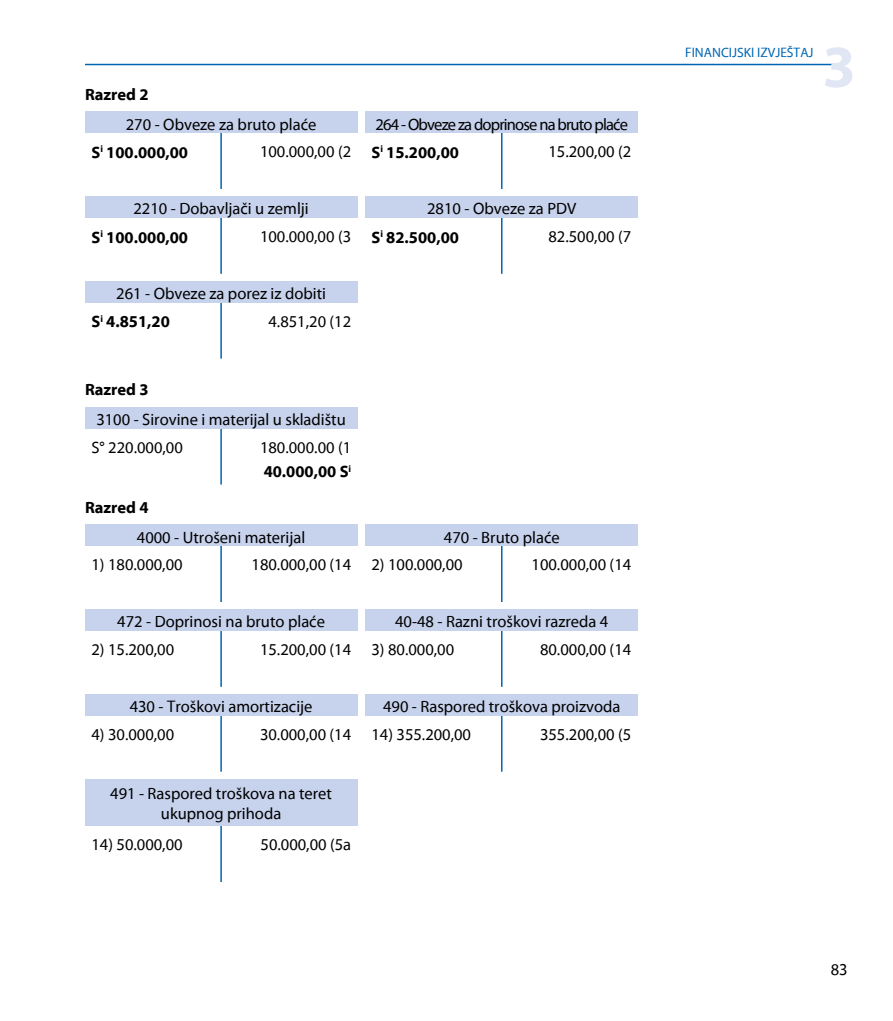
<style>
.page{position:relative;width:893px;height:1021px;background:#fff}
.page>*{position:absolute;margin:0;border:0;box-sizing:border-box;transform-origin:0 0}
.t1{font:700 60px "FS Myriad Pro";color:#e1e6f4}
.t2{font:16.5px/28px "FS Myriad Pro";color:#000}
.t3{font:700 16.5px "FS Myriad Pro";color:#000}
.t4{font:16.5px "FS Myriad Pro";letter-spacing:-.05em;color:#000}
.t5{font:13.5px "FS Myriad Pro";color:#0066b3}
.s1{font-weight:700}
</style>
<div class="page">
<hr style="left:85px;top:64px;width:758px;height:1px;background:#0066b3">
<hr style="left:220px;top:132px;width:2px;height:57px;background:#0066b3">
<hr style="left:501px;top:132px;width:1px;height:57px;background:#0066b3">
<div style="left:85px;top:112px;width:272px;height:21px;background:#c7d2ec"></div>
<div style="left:366px;top:112px;width:272px;height:21px;background:#c7d2ec"></div>
<hr style="left:220px;top:216px;width:2px;height:58px;background:#0066b3">
<hr style="left:501px;top:216px;width:1px;height:58px;background:#0066b3">
<div style="left:85px;top:196px;width:272px;height:22px;background:#c7d2ec"></div>
<div style="left:366px;top:196px;width:272px;height:22px;background:#c7d2ec"></div>
<hr style="left:220px;top:301px;width:2px;height:57px;background:#0066b3">
<div style="left:85px;top:281px;width:272px;height:21px;background:#c7d2ec"></div>
<hr style="left:220px;top:427px;width:2px;height:57px;background:#0066b3">
<div style="left:85px;top:407px;width:272px;height:21px;background:#c7d2ec"></div>
<hr style="left:220px;top:544px;width:2px;height:58px;background:#0066b3">
<hr style="left:501px;top:544px;width:1px;height:58px;background:#0066b3">
<div style="left:85px;top:524px;width:272px;height:22px;background:#c7d2ec"></div>
<div style="left:366px;top:524px;width:272px;height:22px;background:#c7d2ec"></div>
<hr style="left:220px;top:629px;width:2px;height:57px;background:#0066b3">
<hr style="left:501px;top:629px;width:1px;height:57px;background:#0066b3">
<div style="left:85px;top:609px;width:272px;height:21px;background:#c7d2ec"></div>
<div style="left:366px;top:609px;width:272px;height:21px;background:#c7d2ec"></div>
<hr style="left:220px;top:714px;width:2px;height:57px;background:#0066b3">
<hr style="left:501px;top:714px;width:1px;height:57px;background:#0066b3">
<div style="left:85px;top:694px;width:272px;height:21px;background:#c7d2ec"></div>
<div style="left:366px;top:694px;width:272px;height:21px;background:#c7d2ec"></div>
<hr style="left:220px;top:824px;width:2px;height:58px;background:#0066b3">
<div style="left:85px;top:779px;width:272px;height:47px;background:#c7d2ec"></div>
<p class="t3" style="left:85px;top:85px;width:65px">Razred 2</p>
<p class="t2" style="left:91px;top:110px;width:226px;text-indent:34px">270 - Obveze za bruto plaće<br><span class="s1">S</span><sup>i</sup> <span class="s1">100.000,00</span></p>
<p class="t4" style="left:375px;top:115px;width:254px">264 - Obveze za doprinose na bruto plaće</p>
<p class="t3" style="left:371px;top:143px;width:89px">S<sup>i</sup> 15.200,00</p>
<p class="t2" style="left:260px;top:138px;width:93px">100.000,00 (2</p>
<p class="t2" style="left:548px;top:138px;width:84px">15.200,00 (2</p>
<p class="t2" style="left:91px;top:195px;width:219px;text-indent:42px">2210 - Dobavljači u zemlji<br><span class="s1">S</span><sup>i</sup> <span class="s1">100.000,00</span></p>
<p class="t2" style="left:427px;top:195px;width:151px">2810 - Obveze za PDV</p>
<p class="t3" style="left:371px;top:228px;width:89px">S<sup>i</sup> 82.500,00</p>
<p class="t2" style="left:260px;top:223px;width:93px">100.000,00 (3</p>
<p class="t2" style="left:548px;top:223px;width:84px">82.500,00 (7</p>
<p class="t2" style="left:91px;top:280px;width:236px;text-indent:25px">261 - Obveze za porez iz dobiti<br><span class="s1">S</span><sup>i</sup> <span class="s1">4.851,20</span></p>
<p class="t2" style="left:268px;top:308px;width:84px">4.851,20 (12</p>
<p class="t3" style="left:85px;top:380px;width:65px">Razred 3</p>
<p class="t2" style="left:91px;top:406px;width:256px">3100 - Sirovine i materijal u skladištu<br>S° 220.000,00</p>
<p class="t2" style="left:260px;top:436px;width:93px;line-height:24px">180.000.00 (1<br><span class="s1">40.000,00 S</span><sup>i</sup></p>
<p class="t3" style="left:85px;top:498px;width:65px">Razred 4</p>
<p class="t2" style="left:137px;top:523px;width:170px">4000 - Utrošeni materijal</p>
<p class="t2" style="left:91px;top:551px;width:93px">1) 180.000,00</p>
<p class="t2" style="left:252px;top:551px;width:213px">180.000,00 (14 2) 100.000,00</p>
<p class="t2" style="left:532px;top:551px;width:101px">100.000,00 (14</p>
<p class="t2" style="left:444px;top:523px;width:117px">470 - Bruto plaće</p>
<p class="t2" style="left:117px;top:608px;width:209px">472 - Doprinosi na bruto plaće</p>
<p class="t2" style="left:91px;top:636px;width:84px">2) 15.200,00</p>
<p class="t2" style="left:260px;top:636px;width:196px">15.200,00 (14 3) 80.000,00</p>
<p class="t2" style="left:540px;top:636px;width:93px">80.000,00 (14</p>
<p class="t2" style="left:395px;top:608px;width:215px">40-48 - Razni troškovi razreda 4</p>
<p class="t2" style="left:130px;top:693px;width:184px">430 - Troškovi amortizacije</p>
<p class="t2" style="left:91px;top:721px;width:84px">4) 30.000,00</p>
<p class="t2" style="left:260px;top:721px;width:213px">30.000,00 (14 14) 355.200,00</p>
<p class="t2" style="left:540px;top:721px;width:93px">355.200,00 (5</p>
<p class="t2" style="left:383px;top:693px;width:239px">490 - Raspored troškova proizvoda</p>
<p class="t2" style="left:110px;top:783px;width:223px;line-height:19.8px;text-align:center">491 - Raspored troškova na teret ukupnog prihoda</p>
<p class="t2" style="left:91px;top:831px;width:93px">14) 50.000,00</p>
<p class="t2" style="left:261px;top:831px;width:92px">50.000,00 (5a</p>
<p class="t5" style="left:685px;top:46px;width:130px">FINANCIJSKI IZVJEŠTAJ</p>
<h1 class="t1" style="left:822px;top:33px;width:35px">3</h1>
<p class="t2" style="left:831px;top:955px;width:18px">83</p>
</div>
